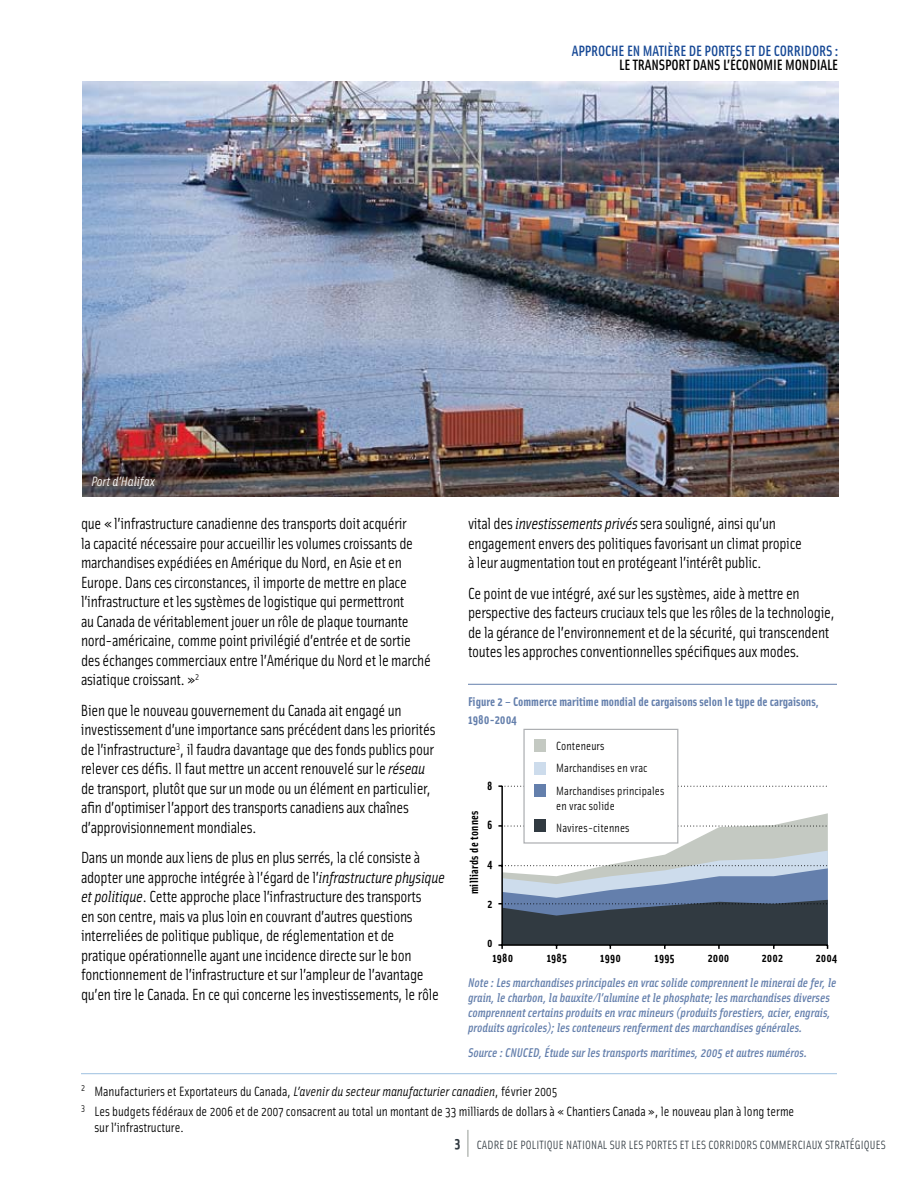
<style>
.page{position:relative;width:918px;height:1188px;background:#fff}
.page>*{position:absolute;margin:0;border:0;box-sizing:border-box;transform-origin:0 0}
.t1{font:16.2px/19.5px "Solex";letter-spacing:-.02em;color:#000}
.t2{font:500 15px "Solex";letter-spacing:-.01em;color:#164895}
.t3{font:500 15px "Solex";letter-spacing:-.01em;color:#000}
.t4{font:13.5px/19.5px "Solex";letter-spacing:-.005em;color:#000}
.t5{font:italic 13.5px "Solex";letter-spacing:-.005em;color:#fff}
.t6{font:italic 500 12.75px/15px "Solex";color:#647fac}
.t7{font:700 12.75px/18px "Solex";color:#647fac}
.t8{font:12px/22.5px "Solex";letter-spacing:.01em;color:#000}
.t9{font:12px "Solex";letter-spacing:.01em;color:#313a41}
.t10{font:700 12px "Solex";letter-spacing:.01em;color:#000}
.s1{font-style:italic}
.s2{font-weight:700;font-size:15px}
</style>
<div class="page">
<svg style="left:468px;top:1130px;width:1px;height:27px"></svg>
<svg style="left:498px;top:785px;width:331px;height:164px"></svg>
<div style="left:524px;top:729px;width:154px;height:114px;background:#fff"></div>
<div style="left:523px;top:729px;width:155px;height:115px;border:1px solid #adafb2"></div>
<div style="left:534px;top:739px;width:12px;height:13px;background:#c4c9c2"></div>
<div style="left:534px;top:762px;width:12px;height:12px;background:#cddcec"></div>
<div style="left:534px;top:785px;width:12px;height:12px;background:#647fac"></div>
<div style="left:534px;top:819px;width:12px;height:13px;background:#313a41"></div>
<hr style="left:468px;top:684px;width:369px;height:1px;background:#647fac">
<hr style="left:81px;top:1073px;width:756px;height:1px;background:#9dc0e0">
<img style="left:82px;top:81px;width:756px;height:415px">
<p class="t5" style="left:91px;top:472px;width:65px">Port d’Halifax</p>
<p class="t2" style="left:572px;top:41px;width:210px">APPROCHE EN MATIÈRE DE PORTES ET DE CORR</p>
<p class="t2" style="left:801px;top:41px;width:39px">IDORS :</p>
<p class="t3" style="left:619px;top:55px;width:221px">LE TRANSPORT DANS L’ÉCON OMI E M ON DIALE</p>
<p class="t1" style="left:81px;top:513px;width:351px">que « l’infrastructure canadienne des transports doit acquérir<br>la capacité nécessaire pour accueillir les volumes croissants de marchandises expédiées en Amérique du Nord, en Asie et en Europe. Dans ces circonstances, il importe de mettre en place l’infrastructure et les systèmes de logistique qui permettront<br>au Canada de véritablement jouer un rôle de plaque tournante nord-américaine, comme point privilégié d’entrée et de sortie des échanges commerciaux entre l’Amérique du Nord et le marché asiatique croissant. »<sup>2</sup></p>
<p class="t1" style="left:81px;top:700px;width:356px">Bien que le nouveau gouvernement du Canada ait engagé un investissement d’une importance sans précédent dans les priorités de l’infrastructure<sup>3</sup>, il faudra davantage que des fonds publics pour relever ces défis. Il faut mettre un accent renouvelé sur le <span class="s1">réseau </span>de transport, plutôt que sur un mode ou un élément en particulier, afin d’optimiser l’apport des transports canadiens aux chaînes d’approvisionnement mondiales.</p>
<p class="t1" style="left:81px;top:847px;width:366px">Dans un monde aux liens de plus en plus serrés, la clé consiste à adopter une approche intégrée à l’égard de l’<span class="s1">infrastructure physique et politique</span>. Cette approche place l’infrastructure des transports<br>en son centre, mais va plus loin en couvrant d’autres questions interreliées de politique publique, de réglementation et de<br>pratique opérationnelle ayant une incidence directe sur le bon fonctionnement de l’infrastructure et sur l’ampleur de l’avantage qu’en tire le Canada. En ce qui concerne les investissements, le rôle</p>
<p class="t1" style="left:468px;top:514px;width:336px">vital des <span class="s1">investissements privés</span> sera souligné, ainsi qu’un engagement envers des politiques favorisant un climat propice à leur augmentation tout en protégeant l’intérêt public.</p>
<p class="t1" style="left:468px;top:583px;width:369px">Ce point de vue intégré, axé sur les systèmes, aide à mettre en perspective des facteurs cruciaux tels que les rôles de la technologie, de la gérance de l’environnement et de la sécurité, qui transcendent toutes les approches conventionnelles spécifiques aux modes.</p>
<p class="t7" style="left:468px;top:692px;width:352px">Figure 2 – Commerce maritime mondial de cargaisons selon le type de cargaisons,<br>1980-2004</p>
<p class="t8" style="left:556px;top:734px;width:110px">Conteneurs<br>Marchandises en vrac<br>Marchandises principales</p>
<p class="t8" style="left:556px;top:794px;width:75px">en vrac solide<br>Navires-citennes</p>
<p class="t10" style="left:487px;top:778px;width:7px">8</p>
<p class="t10" style="left:487px;top:817px;width:7px">6</p>
<p class="t10" style="left:487px;top:856px;width:7px">4</p>
<p class="t10" style="left:488px;top:896px;width:6px">2</p>
<p class="t10" style="left:487px;top:935px;width:7px">0</p>
<p class="t10" style="left:466px;top:894px;width:85px;rotate:-90deg">milliards de tonnes</p>
<p class="t10" style="left:492px;top:950px;width:22px">1980</p>
<p class="t10" style="left:547px;top:950px;width:22px">1985</p>
<p class="t10" style="left:600px;top:950px;width:22px">1990</p>
<p class="t10" style="left:655px;top:950px;width:22px">1995</p>
<p class="t10" style="left:708px;top:950px;width:23px">2000</p>
<p class="t10" style="left:762px;top:950px;width:23px">2002</p>
<p class="t10" style="left:816px;top:950px;width:23px">2004</p>
<p class="t6" style="left:468px;top:974px;width:370px">Note : Les marchandises principales en vrac solide comprennent le minerai de fer, le grain, le charbon, la bauxite/l’alumine et le phosphate; les marchandises diverses comprennent certains produits en vrac mineurs (produits forestiers, acier, engrais, produits agricoles); les conteneurs renferment des marchandises générales.</p>
<p class="t6" style="left:468px;top:1045px;width:341px">Source : CNUCED, Étude sur les transports maritimes, 2005 et autres numéros.</p>
<p class="t4" style="left:81px;top:1082px;width:715px"><sup>2</sup> Manufacturiers et Exportateurs du Canada, <span class="s1">L’avenir du secteur manufacturier canadien</span>, février 2005<br><sup>3</sup> Les budgets fédéraux de 2006 et de 2007 consacrent au total un montant de 33 milliards de dollars à « Chantiers Canada », le nouveau plan à long terme</p>
<p class="t4" style="left:95px;top:1118px;width:91px">sur l’infrastructure.</p>
<p class="t9" style="left:455px;top:1137px;width:209px"><span class="s2">3</span> Cadre DE politique national sur les portes</p>
<p class="t9" style="left:680px;top:1137px;width:98px">et les corri dors commercia</p>
<p class="t9" style="left:812px;top:1137px;width:20px">ux strat</p>
<p class="t9" style="left:850px;top:1137px;width:32px">égiques</p>
</div>
